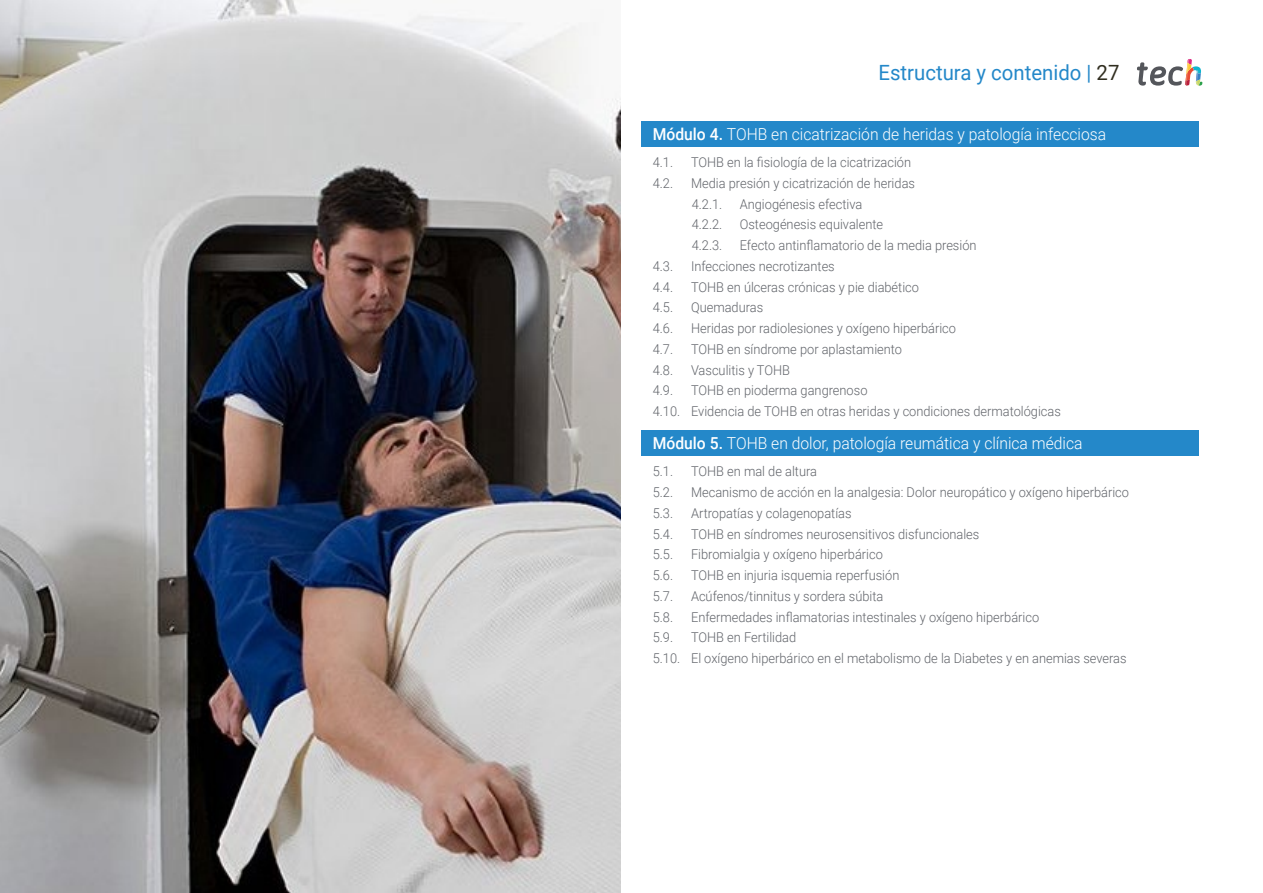
<style>
.page{position:relative;width:1263px;height:893px;background:#fff}
.page>*{position:absolute;margin:0;border:0;box-sizing:border-box;transform-origin:0 0}
.t1{font:21px "Roboto";color:#2488c9}
.t2{font:300 16.5px "Roboto";color:#fff;scale:.95 1}
.t3{font:300 13.5px/20.7px "Roboto";color:#61646a;scale:.95 1}
.s1{color:#312e20}
.s2{font-weight:500}
</style>
<div class="page">
<div style="left:642px;top:121px;width:557px;height:25px;background:#2488c9"></div>
<div style="left:642px;top:430px;width:557px;height:25px;background:#2488c9"></div>
<img style="left:0;top:0;width:621px;height:893px">
<svg style="left:1137px;top:59px;width:65px;height:27px"></svg>
<h1 class="t1" style="left:878px;top:57px;width:242px">Estructura y contenido | <span class="s1">27</span></h1>
<p class="t2" style="left:653px;top:123px;width:479px"><span class="s2">Módulo 4.</span> TOHB en cicatrización de heridas y patología infecciosa</p>
<p class="t3" style="left:653px;top:151px;width:23px">4.1.</p>
<p class="t3" style="left:691px;top:151px;width:233px">TOHB en la fisiología de la cicatrización</p>
<p class="t3" style="left:653px;top:172px;width:23px">4.2.</p>
<p class="t3" style="left:691px;top:172px;width:237px">Media presión y cicatrización de heridas<br>4.2.1.</p>
<p class="t3" style="left:740px;top:193px;width:130px">Angiogénesis efectiva</p>
<p class="t3" style="left:692px;top:214px;width:34px">4.2.2.</p>
<p class="t3" style="left:740px;top:214px;width:152px">Osteogénesis equivalente</p>
<p class="t3" style="left:692px;top:234px;width:34px">4.2.3.</p>
<p class="t3" style="left:740px;top:234px;width:251px">Efecto antinflamatorio de la media presión</p>
<p class="t3" style="left:653px;top:255px;width:23px">4.3.</p>
<p class="t3" style="left:691px;top:255px;width:153px">Infecciones necrotizantes</p>
<p class="t3" style="left:653px;top:276px;width:23px">4.4.</p>
<p class="t3" style="left:691px;top:276px;width:241px">TOHB en úlceras crónicas y pie diabético</p>
<p class="t3" style="left:653px;top:297px;width:23px">4.5.</p>
<p class="t3" style="left:691px;top:297px;width:77px">Quemaduras</p>
<p class="t3" style="left:653px;top:317px;width:23px">4.6.</p>
<p class="t3" style="left:691px;top:317px;width:280px">Heridas por radiolesiones y oxígeno hiperbárico</p>
<p class="t3" style="left:653px;top:338px;width:23px">4.7.</p>
<p class="t3" style="left:691px;top:338px;width:224px">TOHB en síndrome por aplastamiento</p>
<p class="t3" style="left:653px;top:359px;width:23px">4.8.</p>
<p class="t3" style="left:691px;top:359px;width:106px">Vasculitis y TOHB</p>
<p class="t3" style="left:653px;top:380px;width:23px">4.9.</p>
<p class="t3" style="left:653px;top:380px;width:431px;text-indent:38px">TOHB en pioderma gangrenoso<br>4.10. Evidencia de TOHB en otras heridas y condiciones dermatológicas</p>
<p class="t2" style="left:653px;top:432px;width:454px"><span class="s2">Módulo 5.</span> TOHB en dolor, patología reumática y clínica médica</p>
<p class="t3" style="left:653px;top:461px;width:23px">5.1.</p>
<p class="t3" style="left:691px;top:461px;width:134px">TOHB en mal de altura</p>
<p class="t3" style="left:653px;top:481px;width:23px">5.2.</p>
<p class="t3" style="left:691px;top:481px;width:462px">Mecanismo de acción en la analgesia: Dolor neuropático y oxígeno hiperbárico</p>
<p class="t3" style="left:653px;top:502px;width:23px">5.3.</p>
<p class="t3" style="left:691px;top:502px;width:171px">Artropatías y colagenopatías</p>
<p class="t3" style="left:653px;top:523px;width:23px">5.4.</p>
<p class="t3" style="left:691px;top:523px;width:305px">TOHB en síndromes neurosensitivos disfuncionales</p>
<p class="t3" style="left:653px;top:544px;width:23px">5.5.</p>
<p class="t3" style="left:691px;top:544px;width:203px">Fibromialgia y oxígeno hiperbárico</p>
<p class="t3" style="left:653px;top:564px;width:23px">5.6.</p>
<p class="t3" style="left:691px;top:564px;width:221px">TOHB en injuria isquemia reperfusión</p>
<p class="t3" style="left:653px;top:585px;width:23px">5.7.</p>
<p class="t3" style="left:691px;top:585px;width:204px">Acúfenos/tinnitus y sordera súbita</p>
<p class="t3" style="left:653px;top:606px;width:23px">5.8.</p>
<p class="t3" style="left:691px;top:606px;width:368px">Enfermedades inflamatorias intestinales y oxígeno hiperbárico</p>
<p class="t3" style="left:653px;top:627px;width:23px">5.9.</p>
<p class="t3" style="left:653px;top:627px;width:500px;text-indent:38px">TOHB en Fertilidad<br>5.10. El oxígeno hiperbárico en el metabolismo de la Diabetes y en anemias severas</p>
</div>
